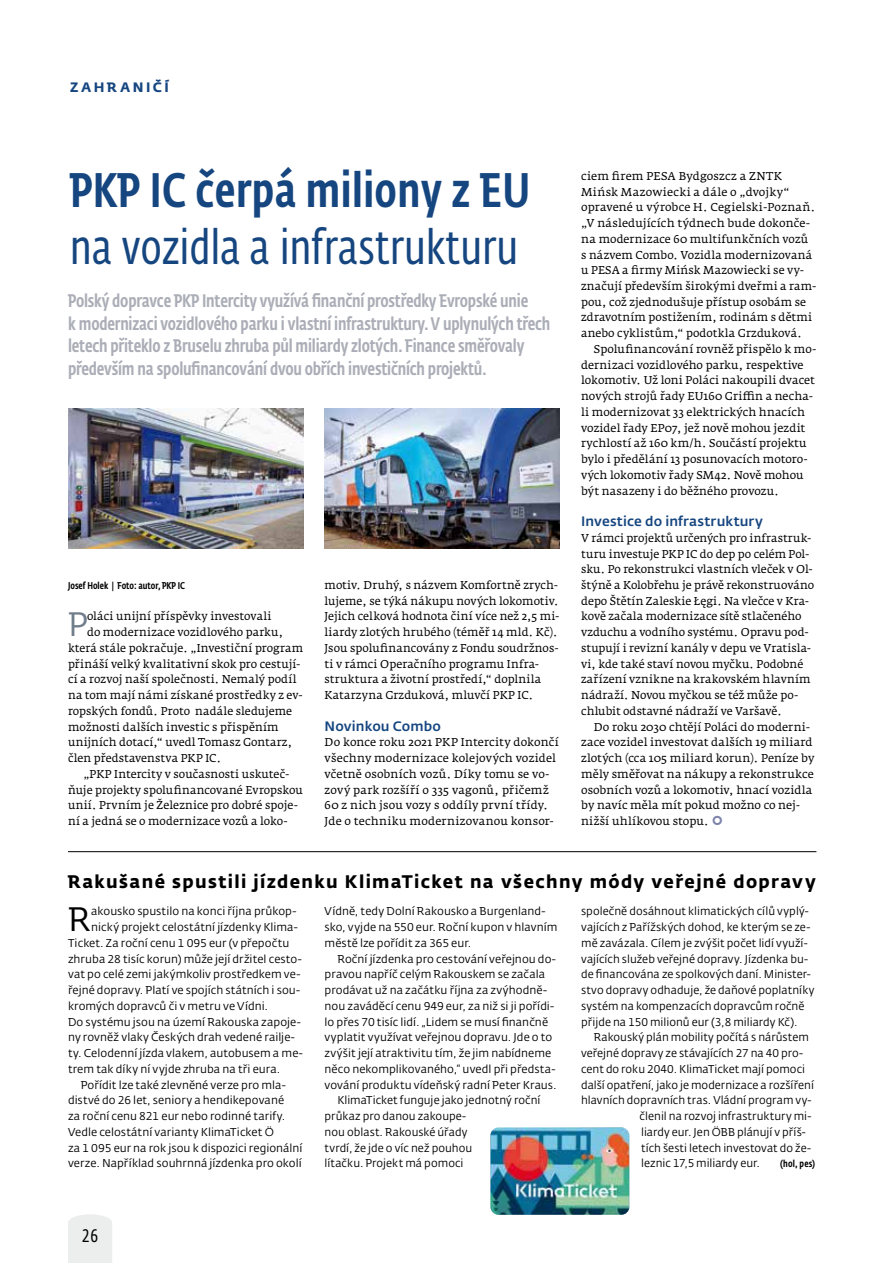
<style>
.page{position:relative;width:893px;height:1263px;background:#fff}
.page>*{position:absolute;margin:0;border:0;box-sizing:border-box;transform-origin:0 0}
.t1{font:48px "CD Fedra Cond Pro";letter-spacing:.01em;color:#164680}
.t2{font:500 48px "CD Fedra Cond Pro";letter-spacing:.01em;color:#164680}
.t3{font:33.6px "CD Fedra";color:#000}
.t4{font:33.45px "CD Fedra";color:#707e8c}
.t5{font:500 18px/22.5px "CD Fedra Cond Pro";letter-spacing:-.01em;color:#abaeb7}
.t6{font:700 18px "CD Fedra";letter-spacing:.075em;color:#000}
.t7{font:18px "CD Fedra Cond Pro";color:#000}
.t8{font:500 13.5px "CD Fedra";letter-spacing:.01em;color:#164680}
.t9{font:700 13.5px "CD Fedra";letter-spacing:.185em;color:#164680}
.t10{font:11.25px/15.8px "Fedra Serif A Pro";letter-spacing:.005em;color:#000}
.t11{font:11.25px/15.8px "CD Fedra";letter-spacing:.005em;color:#000}
.t12{font:500 9.75px "CD Fedra Cond Pro";color:#000}
.s1{font-weight:500;font-size:15px;color:#7d83ac}
</style>
<div class="page">
<div style="left:68px;top:1214px;width:44px;height:49px;background:#eceded"></div>
<hr style="left:68px;top:851px;width:748px;height:1px;background:#000">
<img style="left:490px;top:1127px;width:139px;height:88px">
<img style="left:68px;top:408px;width:235px;height:141px">
<img style="left:325px;top:408px;width:235px;height:141px">
<p class="t9" style="left:70px;top:78px;width:100px">ZAHRANIČÍ</p>
<h1 class="t2" style="left:70px;top:162px;width:462px">PKP IC čerpá miliony z EU</h1>
<h1 class="t1" style="left:70px;top:220px;width:449px">na vozidla a infrastrukturu</h1>
<p class="t5" style="left:68px;top:290px;width:484px">Polský dopravce PKP Intercity využívá finanční prostředky Evropské unie<br>k modernizaci vozidlového parku i vlastní infrastruktury. V uplynulých třech letech přiteklo z Bruselu zhruba půl miliardy zlotých. Finance směřovaly především na spolufinancování dvou obřích investičních projektů.</p>
<p class="t12" style="left:68px;top:580px;width:119px">Josef Holek | Foto: autor, PKP IC</p>
<h3 class="t4" style="left:68px;top:605px;width:21px">P</h3>
<p class="t10" style="left:87px;top:609px;width:186px">oláci unijní příspěvky investovali</p>
<p class="t10" style="left:87px;top:624px;width:198px">do modernizace vozidlového parku,</p>
<p class="t10" style="left:68px;top:640px;width:237px">která stále pokračuje. „Investiční program</p>
<p class="t10" style="left:68px;top:656px;width:234px">přináší velký kvalitativní skok pro cestují-</p>
<p class="t10" style="left:68px;top:672px;width:230px">cí a rozvoj naší společnosti. Nemalý podíl</p>
<p class="t10" style="left:68px;top:687px;width:236px">na tom mají námi získané prostředky z ev-</p>
<p class="t10" style="left:68px;top:703px;width:226px">ropských fondů. Proto nadále sledujeme</p>
<p class="t10" style="left:68px;top:719px;width:212px">možnosti dalších investic s přispěním</p>
<p class="t10" style="left:68px;top:734px;width:226px">unijních dotací,“ uvedl Tomasz Gontarz,</p>
<p class="t10" style="left:68px;top:750px;width:155px">člen představenstva PKP IC.</p>
<p class="t10" style="left:83px;top:766px;width:207px">„PKP Intercity v současnosti uskuteč-</p>
<p class="t10" style="left:68px;top:782px;width:237px">ňuje projekty spolufinancované Evropskou</p>
<p class="t10" style="left:68px;top:797px;width:231px">unií. Prvním je Železnice pro dobré spoje-</p>
<p class="t10" style="left:68px;top:813px;width:221px">ní a jedná se o modernizace vozů a loko-</p>
<p class="t10" style="left:325px;top:577px;width:236px">motiv. Druhý, s názvem Komfortně zrych&shy;lujeme, se týká nákupu nových lokomotiv.<br>Jejich celková hodnota činí více než 2,5 mi&shy;liardy zlotých hrubého (téměř 14 mld. Kč).<br>Jsou spolufinancovány z Fondu soudržnos&shy;ti v rámci Operačního programu Infra&shy;struktura a životní prostředí,“ doplnila Katarzyna Grzduková, mluvčí PKP IC.</p>
<p class="t8" style="left:325px;top:717px;width:118px">Novinkou Combo</p>
<p class="t10" style="left:325px;top:734px;width:236px">Do konce roku 2021 PKP Intercity dokončí všechny modernizace kolejových vozidel včetně osobních vozů. Díky tomu se vo&shy;zový park rozšíří o 335 vagonů, přičemž 60 z nich jsou vozy s oddíly první třídy.<br>Jde o techniku modernizovanou konsor-</p>
<p class="t10" style="left:581px;top:168px;width:237px">ciem firem PESA Bydgoszcz a ZNTK Mińsk Mazowiecki a dále o „dvojky“ opravené u výrobce H. Cegielski-Poznaň. „V následujících týdnech bude dokonče&shy;na modernizace 60 multifunkčních vozů s názvem Combo. Vozidla modernizovaná u PESA a firmy Mińsk Mazowiecki se vy&shy;značují především širokými dveřmi a ram&shy;pou, což zjednodušuje přístup osobám se zdravotním postižením, rodinám s dětmi anebo cyklistům,“ podotkla Grzduková.</p>
<p class="t10" style="left:581px;top:341px;width:237px;text-indent:13px">Spolufinancování rovněž přispělo k mo&shy;dernizaci vozidlového parku, respektive lokomotiv. Už loni Poláci nakoupili dvacet nových strojů řady EU160 Griffin a necha&shy;li modernizovat 33 elektrických hnacích vozidel řady EP07, jež nově mohou jezdit rychlostí až 160 km/h. Součástí projektu bylo i předělání 13 posunovacích motoro&shy;vých lokomotiv řady SM42. Nově mohou být nasazeny i do běžného provozu.</p>
<p class="t8" style="left:581px;top:513px;width:183px">Investice do infrastruktury</p>
<p class="t10" style="left:581px;top:530px;width:235px">V rámci projektů určených pro infrastruk&shy;turu investuje PKP IC do dep po celém Pol&shy;sku. Po rekonstrukci vlastních vleček v Ol&shy;štýně a Kolobřehu je právě rekonstruováno depo Štětín Zaleskie Łęgi. Na vlečce v Kra&shy;kově začala modernizace sítě stlačeného vzduchu a vodního systému. Opravu pod&shy;stupují i revizní kanály v depu ve Vratisla&shy;vi, kde také staví novou myčku. Podobné zařízení vznikne na krakovském hlavním nádraží. Novou myčkou se též může po&shy;chlubit odstavné nádraží ve Varšavě.</p>
<p class="t10" style="left:581px;top:719px;width:235px;text-indent:13px">Do roku 2030 chtějí Poláci do moderni&shy;zace vozidel investovat dalších 19 miliard zlotých (cca 105 miliard korun). Peníze by měly směřovat na nákupy a rekonstrukce osobních vozů a lokomotiv, hnací vozidla by navíc měla mít pokud možno co nej&shy;nižší uhlíkovou stopu. <span class="s1">○</span></p>
<h3 class="t6" style="left:68px;top:870px;width:749px">Rakušané spustili jízdenku KlimaTicket na všechny módy veřejné dopravy</h3>
<p class="t11" style="left:581px;top:904px;width:235px">společně dosáhnout klimatických cílů vyplý&shy;vajících z Pařížských dohod, ke kterým se ze&shy;mě zavázala. Cílem je zvýšit počet lidí využí&shy;vajících služeb veřejné dopravy. Jízdenka bu&shy;de financována ze spolkových daní. Minister&shy;stvo dopravy odhaduje, že daňové poplatníky systém na kompenzacích dopravcům ročně přijde na 150 milionů eur (3,8 miliardy Kč).</p>
<p class="t11" style="left:594px;top:1030px;width:217px">Rakouský plán mobility počítá s nárůstem</p>
<p class="t11" style="left:581px;top:1045px;width:224px">veřejné dopravy ze stávajících 27 na 40 pro-</p>
<p class="t11" style="left:581px;top:1061px;width:225px">cent do roku 2040. KlimaTicket mají pomoci</p>
<p class="t11" style="left:581px;top:1077px;width:234px">další opatření, jako je modernizace a rozšíření</p>
<p class="t11" style="left:581px;top:1093px;width:232px">hlavních dopravních tras. Vládní program vy-</p>
<p class="t11" style="left:640px;top:1108px;width:173px">členil na rozvoj infrastruktury mi-</p>
<p class="t11" style="left:641px;top:1124px;width:166px">liardy eur. Jen ÖBB plánují v příš-</p>
<p class="t11" style="left:641px;top:1140px;width:171px">tích šesti letech investovat do že-</p>
<p class="t11" style="left:641px;top:1156px;width:120px">leznic 17,5 miliardy eur.</p>
<p class="t12" style="left:780px;top:1158px;width:37px">(hol, pes)</p>
<h2 class="t3" style="left:68px;top:900px;width:25px">R</h2>
<p class="t11" style="left:91px;top:904px;width:207px">akousko spustilo na konci října průkop-</p>
<p class="t11" style="left:325px;top:904px;width:234px">Vídně, tedy Dolní Rakousko a Burgenland&shy;sko, vyjde na 550 eur. Roční kupon v hlavním městě lze pořídit za 365 eur.</p>
<p class="t11" style="left:337px;top:951px;width:220px">Roční jízdenka pro cestování veřejnou do-</p>
<p class="t11" style="left:325px;top:967px;width:222px">pravou napříč celým Rakouskem se začala</p>
<p class="t11" style="left:325px;top:982px;width:224px">prodávat už na začátku října za zvýhodně-</p>
<p class="t11" style="left:325px;top:998px;width:231px">nou zaváděcí cenu 949 eur, za niž si ji pořídi-</p>
<p class="t11" style="left:325px;top:1014px;width:225px">lo přes 70 tisíc lidí. „Lidem se musí finančně</p>
<p class="t11" style="left:325px;top:1030px;width:229px">vyplatit využívat veřejnou dopravu. Jde o to</p>
<p class="t11" style="left:325px;top:1045px;width:228px">zvýšit její atraktivitu tím, že jim nabídneme</p>
<p class="t11" style="left:325px;top:1061px;width:232px">něco nekomplikovaného,“ uvedl při předsta-</p>
<p class="t11" style="left:325px;top:1077px;width:234px">vování produktu vídeňský radní Peter Kraus.</p>
<p class="t11" style="left:337px;top:1093px;width:205px">KlimaTicket funguje jako jednotný roční</p>
<p class="t11" style="left:325px;top:1108px;width:143px">průkaz pro danou zakoupe-</p>
<p class="t11" style="left:325px;top:1124px;width:144px">nou oblast. Rakouské úřady</p>
<p class="t11" style="left:325px;top:1140px;width:149px">tvrdí, že jde o víc než pouhou</p>
<p class="t11" style="left:325px;top:1156px;width:140px">lítačku. Projekt má pomoci</p>
<p class="t11" style="left:91px;top:919px;width:208px">nický projekt celostátní jízdenky Klima-</p>
<p class="t11" style="left:68px;top:935px;width:223px">Ticket. Za roční cenu 1 095 eur (v přepočtu</p>
<p class="t11" style="left:68px;top:951px;width:235px">zhruba 28 tisíc korun) může její držitel cesto-</p>
<p class="t11" style="left:68px;top:967px;width:234px">vat po celé zemi jakýmkoliv prostředkem ve-</p>
<p class="t11" style="left:68px;top:982px;width:234px">řejné dopravy. Platí ve spojích státních i sou-</p>
<p class="t11" style="left:68px;top:998px;width:202px">kromých dopravců či v metru ve Vídni.</p>
<p class="t11" style="left:68px;top:1014px;width:234px">Do systému jsou na území Rakouska zapoje-</p>
<p class="t11" style="left:68px;top:1030px;width:228px">ny rovněž vlaky Českých drah vedené railje-</p>
<p class="t11" style="left:68px;top:1045px;width:236px">ty. Celodenní jízda vlakem, autobusem a me-</p>
<p class="t11" style="left:68px;top:1061px;width:214px">trem tak díky ní vyjde zhruba na tři eura.</p>
<p class="t11" style="left:81px;top:1077px;width:206px">Pořídit lze také zlevněné verze pro mla-</p>
<p class="t11" style="left:68px;top:1093px;width:218px">distvé do 26 let, seniory a hendikepované</p>
<p class="t11" style="left:68px;top:1108px;width:219px">za roční cenu 821 eur nebo rodinné tarify.</p>
<p class="t11" style="left:68px;top:1124px;width:207px">Vedle celostátní varianty KlimaTicket Ö</p>
<p class="t11" style="left:68px;top:1140px;width:236px">za 1 095 eur na rok jsou k dispozici regionální</p>
<p class="t11" style="left:68px;top:1156px;width:235px">verze. Například souhrnná jízdenka pro okolí</p>
<h3 class="t7" style="left:82px;top:1226px;width:18px">26</h3>
</div>
